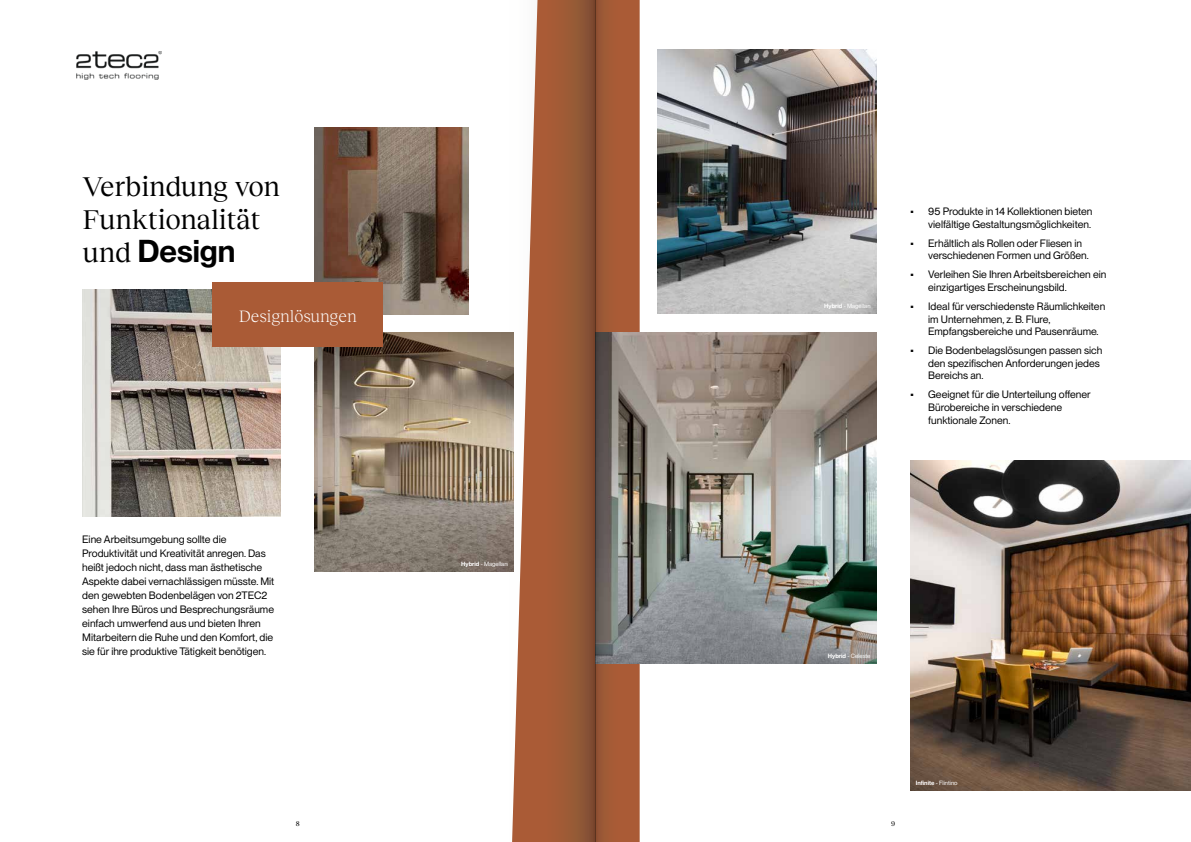
<style>
.page{position:relative;width:1191px;height:842px;background:#fff}
.page>*{position:absolute;margin:0;border:0;box-sizing:border-box;transform-origin:0 0}
.t1{font:600 31px "PP Neue Montreal";color:#000}
.t2{font:28px/33px "Reckless Neue TRIAL";letter-spacing:-.005em;color:#000}
.t3{font:300 17px "Reckless Neue TRIAL";color:#fff}
.t4{font:10.5px/12.6px "PP Neue Montreal";color:#000}
.t5{font:7px "Reckless Neue TRIAL";color:#000}
.t6{font:6px "PP Neue Montreal";color:#fff}
.s1{font-family:"Reckless Neue TRIAL";font-weight:400;font-size:28px}
.s2{font-weight:600}
</style>
<div class="page">
<img style="left:82px;top:289px;width:199px;height:227px">
<img style="left:315px;top:128px;width:153px;height:186px">
<img style="left:315px;top:332px;width:192px;height:239px">
<div style="left:213px;top:282px;width:170px;height:65px;background:#aa5b36"></div>
<img style="left:910px;top:460px;width:281px;height:331px">
<img style="left:658px;top:49px;width:218px;height:264px">
<img style="left:635px;top:332px;width:241px;height:331px">
<img style="left:77px;top:51px;width:84px;height:28px">
<svg style="left:595px;top:0;width:40px;height:842px"></svg>
<svg style="left:507px;top:0;width:88px;height:842px"></svg>
<h2 class="t2" style="left:83px;top:168px;width:199px">Verbindung von<br>Funktionalität</h2>
<h1 class="t1" style="left:83px;top:233px;width:154px"><span class="s1">und</span> Design</h1>
<h3 class="t3" style="left:239px;top:304px;width:119px">Designlösungen</h3>
<p class="t4" style="left:82px;top:532px;width:194px;line-height:14px">Eine Arbeitsumgebung sollte die Produktivität und Kreativität anregen. Das heißt jedoch nicht, dass man ästhetische Aspekte dabei vernachlässigen müsste. Mit den gewebten Bodenbelägen von 2TEC2 sehen Ihre Büros und Besprechungsräume einfach umwerfend aus und bieten Ihren Mitarbeitern die Ruhe und den Komfort, die sie für ihre produktive Tätigkeit benötigen.</p>
<p class="t6" style="left:461px;top:560px;width:48px"><span class="s2">Hybrid</span> - Magellan</p>
<p class="t6" style="left:824px;top:302px;width:48px"><span class="s2">Hybrid</span> - Magellan</p>
<p class="t4" style="left:910px;top:205px;width:184px;text-align:right">• 95 Produkte in 14 Kollektionen bieten vielfältige Gestaltungsmöglichkeiten.</p>
<p class="t4" style="left:928px;top:237px;width:162px;text-indent:-18px">• Erhältlich als Rollen oder Fliesen in verschiedenen Formen und Größen.</p>
<p class="t4" style="left:928px;top:268px;width:180px;text-indent:-18px">• Verleihen Sie Ihren Arbeitsbereichen ein einzigartiges Erscheinungsbild.</p>
<p class="t4" style="left:928px;top:300px;width:178px;text-indent:-18px">• Ideal für verschiedenste Räumlichkeiten im Unternehmen, z. B. Flure,<br>Empfangsbereiche und Pausenräume.</p>
<p class="t4" style="left:928px;top:344px;width:176px;text-indent:-18px">• Die Bodenbelagslösungen passen sich den spezifischen Anforderungen jedes<br>Bereichs an.</p>
<p class="t4" style="left:928px;top:388px;width:164px;text-indent:-18px">• Geeignet für die Unterteilung offener<br>Bürobereiche in verschiedene funktionale Zonen.</p>
<p class="t6" style="left:828px;top:652px;width:44px"><span class="s2">Hybrid</span> - Celeste</p>
<p class="t5" style="left:296px;top:818px;width:5px">8</p>
<p class="t5" style="left:891px;top:818px;width:6px">9</p>
<p class="t6" style="left:916px;top:780px;width:43px"><span class="s2">Infinite</span> - Flintino</p>
</div>
